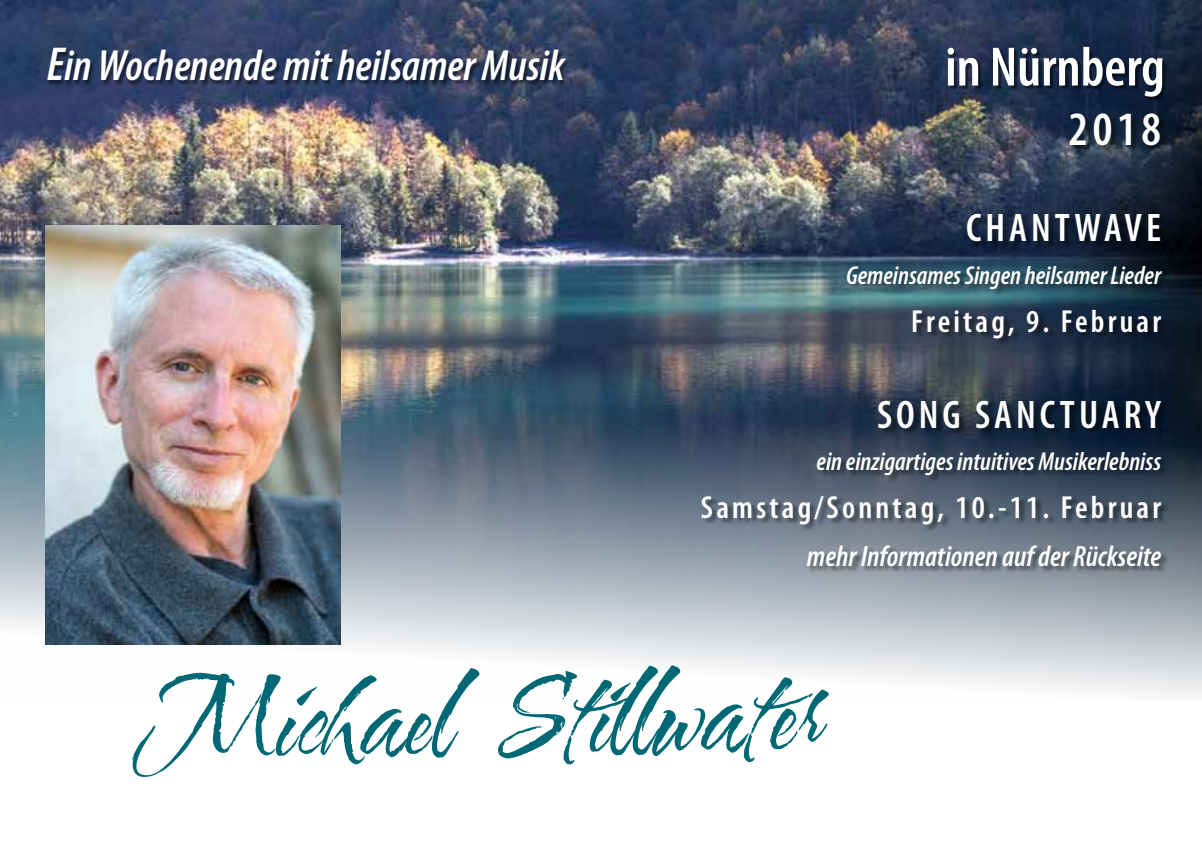
<style>
.page{position:relative;width:1202px;height:851px;background:#fff}
.page>*{position:absolute;margin:0;border:0;box-sizing:border-box;transform-origin:0 0}
.t1{font:106.4px "Water Brush ROB";color:#006874}
.t2{font:600 condensed 55.8px "Myriad Pro";color:#fff}
.t3{font:600 condensed 48px "Myriad Pro";color:#fff}
.t4{font:italic 600 condensed 43.8px "Myriad Pro";color:#fff}
.t5{font:600 condensed 40px "Myriad Pro";letter-spacing:.1em;color:#fff}
.t6{font:600 condensed 32px "Myriad Pro";letter-spacing:.1em;color:#fff}
.t7{font:italic 600 condensed 29.4px "Myriad Pro";color:#fff}
.t8{font:italic 600 condensed 26px "Myriad Pro";color:#fff}
.s1{font-size:47.8px}
</style>
<div class="page">
<img style="left:0;top:0;width:1202px;height:697px">
<div style="left:949px;top:50px;width:217px;height:51px;background:#000;opacity:.51"></div>
<div style="left:701px;top:113px;width:468px;height:460px;background:#000;opacity:.49"></div>
<div style="left:48px;top:48px;width:523px;height:38px;background:#000;opacity:.5"></div>
<img style="left:45px;top:225px;width:295px;height:419px">
<h3 class="t4" style="left:47px;top:42px;width:519px"><span class="s1">E</span>in Wochenende mit heilsamer Musik</h3>
<h2 class="t2" style="left:945px;top:36px;width:221px">in Nürnberg</h2>
<h3 class="t3" style="left:1068px;top:103px;width:94px">2018</h3>
<h3 class="t5" style="left:966px;top:206px;width:197px">CHANTWAVE</h3>
<p class="t8" style="left:846px;top:261px;width:317px">Gemeinsames Singen heilsamer Lieder</p>
<p class="t6" style="left:911px;top:303px;width:251px">Freitag, 9. Februar</p>
<h3 class="t5" style="left:877px;top:392px;width:286px">SONG SANCTUARY</h3>
<p class="t8" style="left:817px;top:447px;width:346px">ein einzigartiges intuitives Musikerlebniss</p>
<p class="t6" style="left:701px;top:489px;width:462px">Samstag/Sonntag, 10.-11. Februar</p>
<p class="t7" style="left:807px;top:540px;width:356px">mehr Informationen auf der Rückseite</p>
<h1 class="t1" style="left:133px;top:652px;width:686px;rotate:-1deg">Michael Stillwater</h1>
</div>
